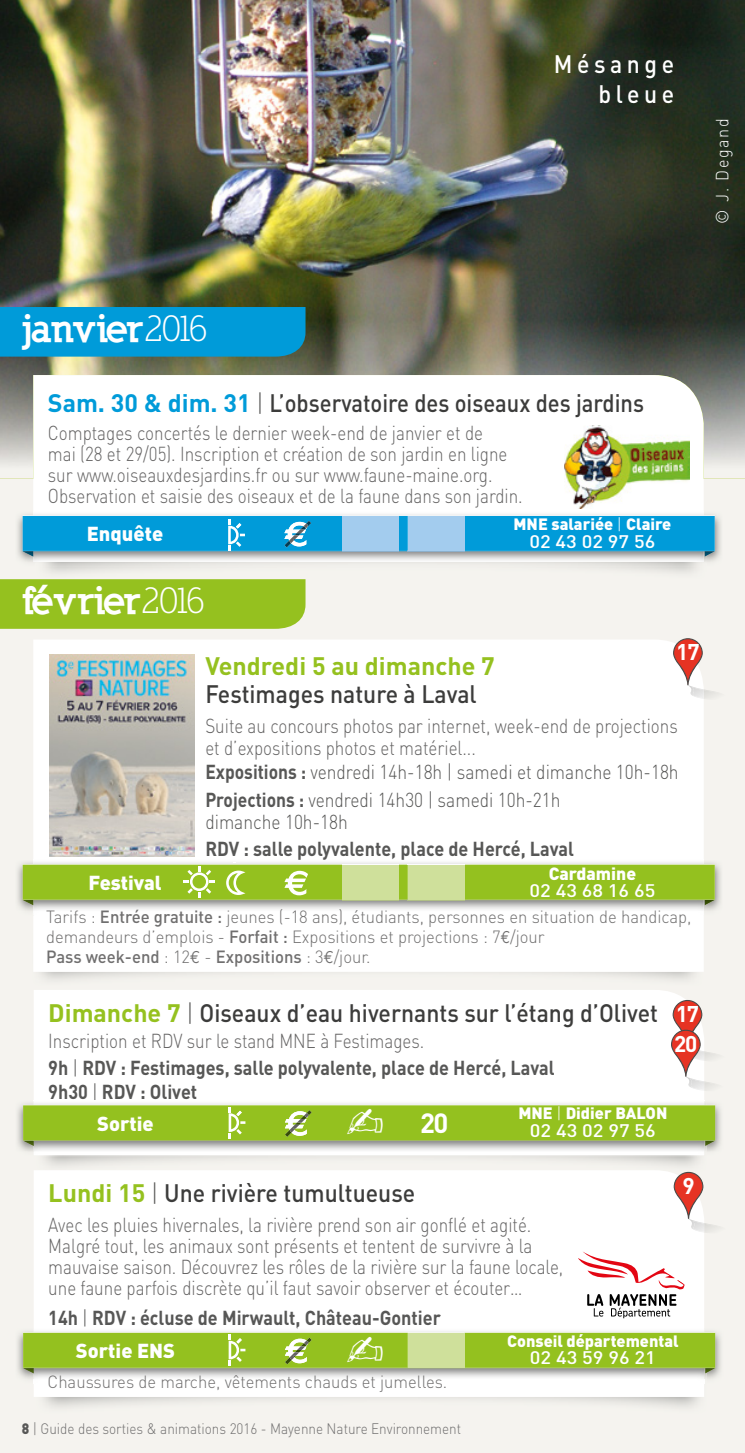
<style>
.page{position:relative;width:745px;height:1453px;background:#fff}
.page>*{position:absolute;margin:0;border:0;box-sizing:border-box;transform-origin:0 0}
.t1{font:900 37.5px "Nilland";letter-spacing:-.02em;color:#fff}
.t2{font:700 27.5px "DIN";color:#fff}
.t3{font:500 25px "DIN";color:#3c3c3b;scale:.92 1}
.t4{font:500 25px "DIN";color:#3c3c3b;scale:.88 1}
.t5{font:700 25px "DIN";color:#95c11f}
.t6{font:500 25px/30px "DIN";letter-spacing:.2em;color:#fff;text-align:right;scale:.92 1}
.t7{font:700 22.5px/29.8px "DIN";color:#fff}
.t8{font:300 20px/21.2px "DIN";color:#646363;scale:.85 1}
.t9{font:700 20px/24px "DIN";color:#575756;scale:.9 1}
.t10{font:300 20px/27.5px "DIN";color:#575756;scale:.87 1}
.t11{font:900 20px "DIN";color:#fff}
.t12{font:500 18px "DIN";color:#fff;scale:1.11 1}
.t13{font:300 17.5px/20px "DIN";color:#706f6f;scale:.95 1}
.t14{font:900 17.5px "DIN";color:#fff}
.t15{font:300 17.5px "DIN";color:#fff;scale:.92 1}
.t16{font:900 16.25px "DIN";color:#fff}
.t17{font:300 15px "DIN";color:#706f6f;scale:.9 1}
.s1{font-weight:400}
.s2{font-weight:700;color:#009bd9}
.s3{font-weight:300;color:#575756}
.s4{font-weight:300}
.s5{font-weight:700}
.s6{font-weight:500}
.s7{font-family:"Euro Mono";font-weight:400}
.s8{font-weight:700;color:#95c11f}
.s9{font-weight:900;color:#575756}
</style>
<div class="page">
<div style="left:0;top:0;width:744px;height:1453px;background:#f5f3ef"></div>
<img style="left:0;top:0;width:744px;height:478px">
<svg style="left:0;top:478px;width:744px;height:4px"></svg>
<div style="left:33px;top:640px;width:670px;height:332px;background:#fff"></div>
<img style="left:17px;top:860px;width:704px;height:55px">
<img style="left:23px;top:864px;width:691px;height:1px">
<svg style="left:23px;top:865px;width:691px;height:40px;background:#9bc03a"></svg>
<div style="left:0;top:307px;width:305px;height:50px;background:#009bd9"></div>
<div style="left:0;top:579px;width:305px;height:50px;background:#95c11f"></div>
<svg style="left:672px;top:638px;width:46px;height:62px"></svg>
<img style="left:43px;top:1386px;width:661px;height:21px">
<div style="left:33px;top:375px;width:670px;height:131px;background:#fff"></div>
<div style="left:34px;top:990px;width:669px;height:110px;background:#fff"></div>
<div style="left:34px;top:1170px;width:669px;height:227px;background:#fff"></div>
<img style="left:17px;top:515px;width:704px;height:47px">
<svg style="left:23px;top:506px;width:691px;height:50px"></svg>
<img style="left:49px;top:654px;width:146px;height:202px">
<img style="left:36px;top:1151px;width:670px;height:5px">
<hr style="left:34px;top:1151px;width:669px;height:4px;background:#fff">
<img style="left:17px;top:1104px;width:704px;height:47px">
<img style="left:34px;top:1146px;width:672px;height:5px">
<svg style="left:23px;top:1100px;width:691px;height:46px;background:#a3c54b"></svg>
<img style="left:17px;top:1328px;width:704px;height:50px">
<img style="left:23px;top:1332px;width:691px;height:1px">
<svg style="left:670px;top:1000px;width:47px;height:91px"></svg>
<svg style="left:673px;top:1172px;width:45px;height:61px"></svg>
<img style="left:342px;top:551px;width:57px;height:1px">
<div style="left:342px;top:516px;width:57px;height:35px;background:#a3ccee"></div>
<img style="left:342px;top:899px;width:57px;height:1px">
<div style="left:342px;top:865px;width:57px;height:34px;background:#cfe09b"></div>
<img style="left:407px;top:551px;width:57px;height:1px">
<div style="left:407px;top:516px;width:57px;height:35px;background:#a3ccee"></div>
<img style="left:407px;top:899px;width:57px;height:1px">
<div style="left:407px;top:865px;width:57px;height:34px;background:#cfe09b"></div>
<svg style="left:577px;top:1251px;width:107px;height:67px"></svg>
<img style="left:564px;top:426px;width:124px;height:82px">
<svg style="left:23px;top:1333px;width:691px;height:53px"></svg>
<p class="t6" style="left:553px;top:48px;width:132px">Mésange bleue</p>
<p class="t15" style="left:711px;top:224px;width:116px;rotate:-90deg">© J. Degand</p>
<h1 class="t1" style="left:23px;top:305px;width:186px">janvier<span class="s1">2016</span></h1>
<p class="t4" style="left:48px;top:387px;width:678px"><span class="s2">Sam. 30 &amp; dim. 31</span> <span class="s3">|</span> L’observatoire des oiseaux des jardins</p>
<p class="t8" style="left:48px;top:421px;width:560px">Comptages concertés le dernier week-end de janvier et de<br>mai (28 et 29/05). Inscription et création de son jardin en ligne sur www.oiseauxdesjardins.fr ou sur www.faune-maine.org.<br>Observation et saisie des oiseaux et de la faune dans son jardin.</p>
<p class="t16" style="left:513px;top:513px;width:159px">MNE salariée <span class="s4">|</span> Claire</p>
<p class="t12" style="left:529px;top:529px;width:115px">02 43 02 97 56</p>
<p class="t11" style="left:87px;top:520px;width:78px">Enquête</p>
<h1 class="t1" style="left:23px;top:577px;width:183px">février<span class="s1">2016</span></h1>
<p class="t11" style="left:88px;top:869px;width:75px">Festival</p>
<p class="t7" style="left:675px;top:636px;width:25px">17</p>
<p class="t5" style="left:205px;top:650px;width:291px">Vendredi 5 au dimanche 7</p>
<p class="t3" style="left:205px;top:678px;width:296px">Festimages nature à Laval</p>
<p class="t8" style="left:205px;top:715px;width:557px">Suite au concours photos par internet, week-end de projections et d’expositions photos et matériel...</p>
<p class="t10" style="left:205px;top:758px;width:545px"><span class="s5">Expositions :</span> vendredi 14h-18h | samedi et dimanche 10h-18h<br><span class="s5">Projections :</span> vendredi 14h30 | samedi 10h-21h</p>
<p class="t10" style="left:205px;top:808px;width:165px">dimanche 10h-18h</p>
<p class="t9" style="left:205px;top:835px;width:411px">RDV : salle polyvalente, place de Hercé, Laval</p>
<p class="t14" style="left:548px;top:861px;width:89px">Cardamine</p>
<p class="t12" style="left:529px;top:879px;width:115px">02 43 68 16 65</p>
<p class="t13" style="left:46px;top:906px;width:680px">Tarifs : <span class="s6">Entrée gratuite :</span> jeunes (-18 ans), étudiants, personnes en situation de handicap, demandeurs d’emplois - <span class="s6">Forfait :</span> Expositions et projections : 7<span class="s7">€</span>/jour<br><span class="s6">Pass week-end</span> : 12<span class="s7">€</span> - <span class="s6">Expositions</span> : 3<span class="s7">€</span>/jour.</p>
<p class="t3" style="left:48px;top:997px;width:664px"><span class="s8">Dimanche 7</span> <span class="s3">|</span> Oiseaux d’eau hivernants sur l’étang d’Olivet</p>
<p class="t8" style="left:48px;top:1030px;width:443px">Inscription et RDV sur le stand MNE à Festimages.</p>
<p class="t9" style="left:48px;top:1055px;width:564px">9h <span class="s4">|</span> RDV : Festimages, salle polyvalente, place de Hercé, Laval<br>9h30 <span class="s4">|</span> RDV : Olivet</p>
<p class="t11" style="left:97px;top:1110px;width:58px">Sortie</p>
<h2 class="t2" style="left:346px;top:1105px;width:104px">✍ 20</h2>
<p class="t16" style="left:518px;top:1102px;width:150px">MNE <span class="s4">|</span> Didier BALON</p>
<p class="t12" style="left:529px;top:1119px;width:115px">02 43 02 97 56</p>
<p class="t7" style="left:673px;top:998px;width:26px">17<br>20</p>
<p class="t3" style="left:48px;top:1177px;width:400px"><span class="s8">Lundi 15</span> <span class="s3">|</span> Une rivière tumultueuse</p>
<p class="t8" style="left:48px;top:1213px;width:607px">Avec les pluies hivernales, la rivière prend son air gonflé et agité.<br>Malgré tout, les animaux sont présents et tentent de survivre à la mauvaise saison. Découvrez les rôles de la rivière sur la faune locale, une faune parfois discrète qu’il faut savoir observer et écouter…</p>
<p class="t9" style="left:48px;top:1305px;width:437px">14h <span class="s4">|</span> RDV : écluse de Mirwault, Château-Gontier</p>
<p class="t7" style="left:682px;top:1170px;width:14px">9</p>
<p class="t11" style="left:76px;top:1337px;width:101px">Sortie ENS</p>
<p class="t13" style="left:48px;top:1371px;width:422px">Chaussures de marche, vêtements chauds et jumelles.</p>
<p class="t17" style="left:22px;top:1419px;width:489px"><span class="s9">8</span> | Guide des sorties &amp; animations 2016 - Mayenne Nature Environnement</p>
<p class="t16" style="left:507px;top:1330px;width:173px">Conseil départemental</p>
<p class="t12" style="left:529px;top:1346px;width:115px">02 43 59 96 21</p>
</div>
